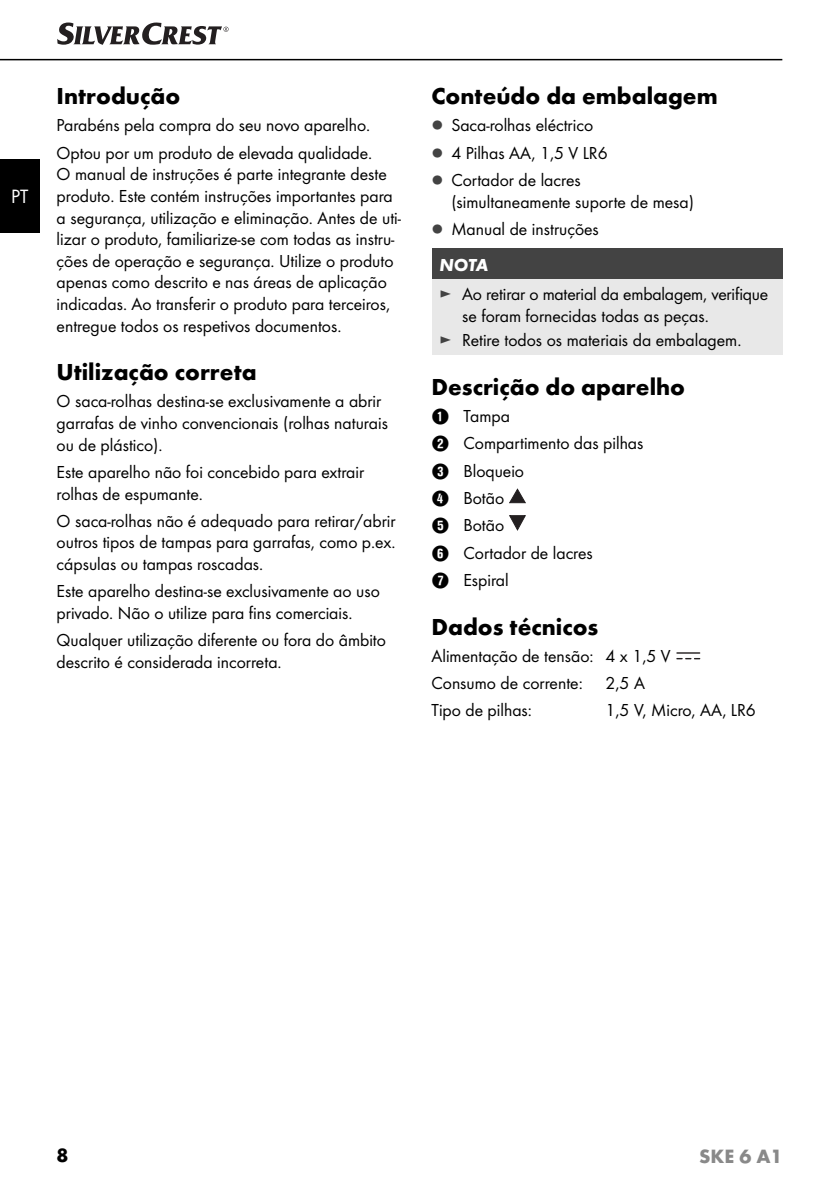
<style>
.page{position:relative;width:839px;height:1191px;background:#fff}
.page>*{position:absolute;margin:0;border:0;box-sizing:border-box;transform-origin:0 0}
.t1{font:700 24px "Futura";color:#000}
.t2{font:700 20px "Futura";color:#898989}
.t3{font:20px "Futura Boo";color:#fff}
.t4{font:700 20px "Futura";color:#000}
.t5{font:18px/21.6px "Futura Boo";color:#000}
.t6{font:italic 700 18px "Futura";color:#fff}
.s1{color:#434343}
.s2{font-family:"Hako PI Nummern"}
</style>
<div class="page">
<div style="left:0;top:159px;width:40px;height:74px;background:#000"></div>
<hr style="left:0;top:59px;width:782px;height:1px;background:#000">
<svg style="left:57px;top:23px;width:172px;height:22px"></svg>
<div style="left:431px;top:248px;width:351px;height:31px;background:#434343"></div>
<div style="left:431px;top:279px;width:351px;height:75px;background:#e8e8e8"></div>
<svg style="left:509px;top:488px;width:17px;height:16px"></svg>
<svg style="left:509px;top:515px;width:17px;height:16px"></svg>
<hr style="left:677px;top:652px;width:23px;height:2px;background:#231f20">
<svg style="left:677px;top:658px;width:23px;height:1px"></svg>
<p class="t3" style="left:11px;top:187px;width:19px">PT</p>
<h1 class="t1" style="left:57px;top:87px;width:125px">Introdução</h1>
<p class="t5" style="left:57px;top:113px;width:317px;line-height:27.2px">Parabéns pela compra do seu novo aparelho.<br>Optou por um produto de elevada qualidade.</p>
<p class="t5" style="left:57px;top:164px;width:346px">O manual de instruções é parte integrante deste produto. Este contém instruções importantes para a segurança, utilização e eliminação. Antes de uti&shy;lizar o produto, familiarize-se com todas as instru&shy;ções de operação e segurança. Utilize o produto apenas como descrito e nas áreas de aplicação indicadas. Ao transferir o produto para terceiros, entregue todos os respetivos documentos.</p>
<h1 class="t1" style="left:57px;top:363px;width:202px">Utilização correta</h1>
<p class="t5" style="left:57px;top:392px;width:333px">O saca-rolhas destina-se exclusivamente a abrir garrafas de vinho convencionais (rolhas naturais ou de plástico).</p>
<p class="t5" style="left:57px;top:462px;width:309px">Este aparelho não foi concebido para extrair rolhas de espumante.</p>
<p class="t5" style="left:57px;top:511px;width:340px;text-align:justify">O saca-rolhas não é adequado para retirar/abrir outros tipos de tampas para garrafas, como p.ex. cápsulas ou tampas roscadas.</p>
<p class="t5" style="left:57px;top:581px;width:325px">Este aparelho destina-se exclusivamente ao uso privado. Não o utilize para fins comerciais.</p>
<p class="t5" style="left:57px;top:630px;width:331px">Qualquer utilização diferente ou fora do âmbito descrito é considerada incorreta.</p>
<h1 class="t1" style="left:431px;top:87px;width:288px">Conteúdo da embalagem</h1>
<p class="t5" style="left:431px;top:113px;width:178px;line-height:27.2px"><span class="s1">▯</span> Saca-rolhas eléctrico <span class="s1">▯</span> 4 Pilhas AA, 1,5 V LR6 <span class="s1">▯</span> Cortador de lacres</p>
<p class="t5" style="left:431px;top:189px;width:264px;line-height:27.2px;text-indent:20px">(simultaneamente suporte de mesa) <span class="s1">▯</span> Manual de instruções</p>
<p class="t6" style="left:439px;top:257px;width:50px">NOTA</p>
<p class="t5" style="left:462px;top:284px;width:308px;text-indent:-23px"><span class="s1">►</span> Ao retirar o material da embalagem, verifique se foram fornecidas todas as peças.</p>
<p class="t5" style="left:439px;top:330px;width:303px"><span class="s1">►</span> Retire todos os materiais da embalagem.</p>
<h1 class="t1" style="left:431px;top:377px;width:255px">Descrição do aparelho</h1>
<p class="t5" style="left:431px;top:403px;width:214px;line-height:27.2px"><span class="s2">1</span> Tampa<br><span class="s2">2</span> Compartimento das pilhas<br><span class="s2">3</span> Bloqueio<br><span class="s2">4</span> Botão<br><span class="s2">5</span> Botão<br><span class="s2">6</span> Cortador de lacres<br><span class="s2">7</span> Espiral</p>
<h1 class="t1" style="left:431px;top:617px;width:168px">Dados técnicos</h1>
<p class="t5" style="left:431px;top:643px;width:241px;line-height:27.2px">Alimentação de tensão: 4 x 1,5 V<br>Consumo de corrente:</p>
<p class="t5" style="left:605px;top:673px;width:41px">2,5 A</p>
<p class="t5" style="left:431px;top:700px;width:102px">Tipo de pilhas:</p>
<p class="t5" style="left:605px;top:700px;width:152px">1,5 V, Micro, AA, LR6</p>
<p class="t4" style="left:57px;top:1148px;width:13px">8</p>
<p class="t2" style="left:699px;top:1148px;width:85px">SKE 6 A1</p>
</div>
